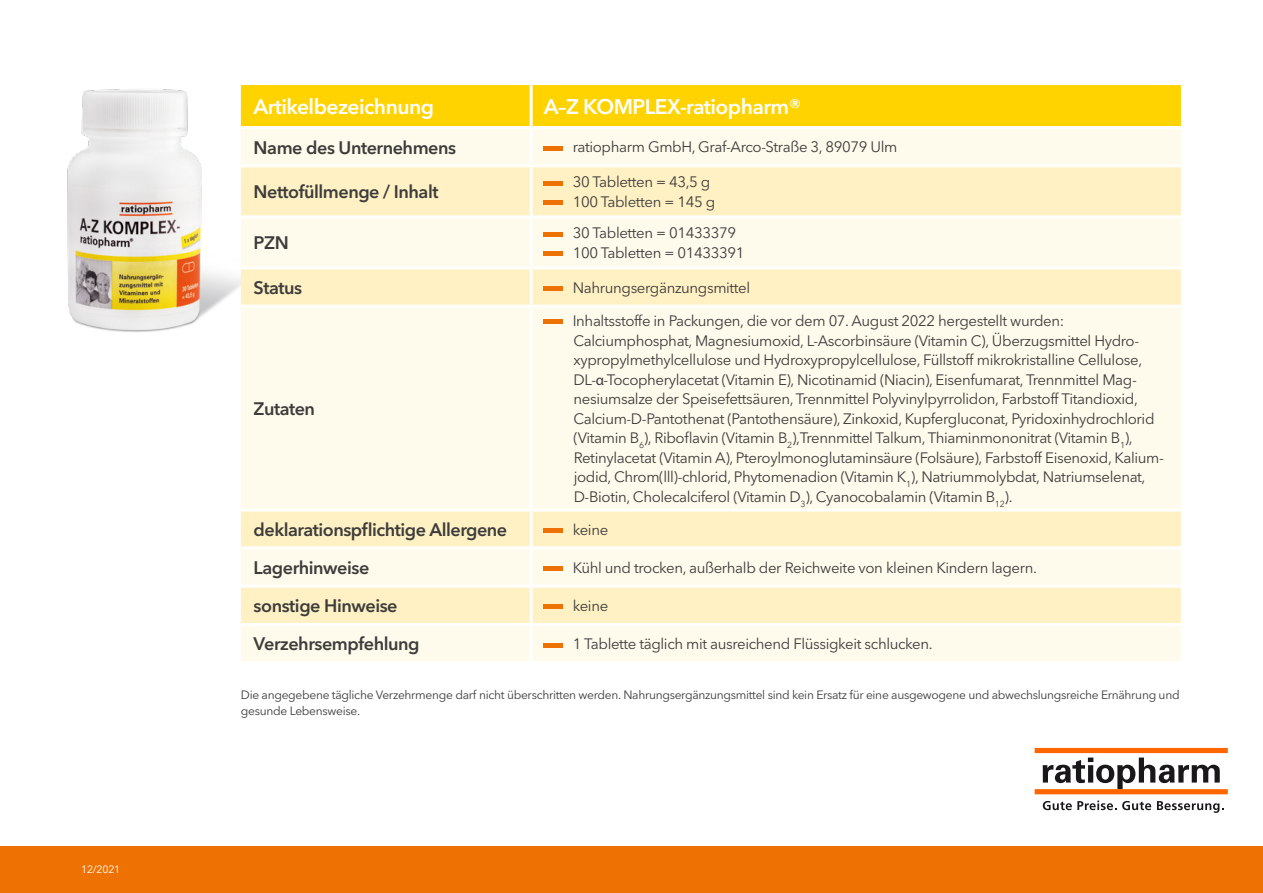
<style>
.page{position:relative;width:1263px;height:893px;background:#fff}
.page>*{position:absolute;margin:0;border:0;box-sizing:border-box;transform-origin:0 0}
.t1{font:600 21px "Avenir Next LT Pro";letter-spacing:-.025em;color:#fff}
.t2{font:600 18px "Avenir Next LT Pro";letter-spacing:-.025em;color:#3c3c3b}
.t3{font:15px/19.5px "Avenir Next LT Pro";letter-spacing:-.025em;color:#3c3c3b}
.t4{font:12px/16.5px "Avenir Next LT Pro";letter-spacing:-.025em;color:#3c3c3b}
.t5{font:10.5px "Avenir Next LT Pro";letter-spacing:-.02em;color:#fff}
.s1{font-family:"Myriad Pro"}
</style>
<div class="page">
<div style="left:0;top:847px;width:1263px;height:46px;background:#ee7203"></div>
<svg style="left:1043px;top:801px;width:73px;height:9px"></svg>
<svg style="left:1122px;top:801px;width:29px;height:9px"></svg>
<svg style="left:1157px;top:801px;width:66px;height:12px"></svg>
<svg style="left:1043px;top:758px;width:177px;height:31px"></svg>
<div style="left:1035px;top:789px;width:193px;height:5px;background:#f60"></div>
<div style="left:1035px;top:748px;width:193px;height:5px;background:#f60"></div>
<img style="left:67px;top:85px;width:174px;height:247px">
<div style="left:241px;top:85px;width:940px;height:41px;background:#ffd300"></div>
<div style="left:241px;top:129px;width:940px;height:35px;background:#fffbec"></div>
<svg style="left:241px;top:167px;width:940px;height:379px;background:#fef7df"></svg>
<hr style="left:530px;top:85px;width:3px;height:41px;background:#fff">
<hr style="left:530px;top:129px;width:3px;height:35px;background:#fff">
<hr style="left:530px;top:167px;width:3px;height:48px;background:#fff">
<hr style="left:241px;top:215px;width:290px;height:3px;background:#fff">
<hr style="left:531px;top:215px;width:650px;height:3px;background:#fff">
<hr style="left:241px;top:266px;width:290px;height:3px;background:#fff">
<hr style="left:531px;top:266px;width:650px;height:3px;background:#fff">
<hr style="left:530px;top:269px;width:3px;height:36px;background:#fff">
<hr style="left:241px;top:305px;width:290px;height:3px;background:#fff">
<hr style="left:531px;top:305px;width:650px;height:3px;background:#fff">
<hr style="left:530px;top:218px;width:3px;height:48px;background:#fff">
<hr style="left:530px;top:308px;width:3px;height:201px;background:#fff">
<hr style="left:241px;top:509px;width:290px;height:3px;background:#fff">
<hr style="left:531px;top:509px;width:650px;height:3px;background:#fff">
<hr style="left:530px;top:512px;width:3px;height:35px;background:#fff">
<hr style="left:544px;top:146px;width:19px;height:4px;background:#ee7203">
<hr style="left:544px;top:181px;width:19px;height:4px;background:#ee7203">
<div style="left:544px;top:200px;width:19px;height:5px;background:#ee7203"></div>
<hr style="left:544px;top:232px;width:19px;height:4px;background:#ee7203">
<div style="left:544px;top:251px;width:19px;height:5px;background:#ee7203"></div>
<div style="left:544px;top:286px;width:19px;height:5px;background:#ee7203"></div>
<hr style="left:544px;top:320px;width:19px;height:4px;background:#ee7203">
<div style="left:544px;top:528px;width:19px;height:5px;background:#ee7203"></div>
<div style="left:241px;top:549px;width:940px;height:112px;background:#fffbec"></div>
<div style="left:241px;top:588px;width:940px;height:35px;background:#fff1c4"></div>
<hr style="left:530px;top:549px;width:3px;height:36px;background:#fff">
<hr style="left:530px;top:588px;width:3px;height:35px;background:#fff">
<hr style="left:241px;top:623px;width:290px;height:3px;background:#fff">
<hr style="left:531px;top:623px;width:650px;height:3px;background:#fff">
<hr style="left:530px;top:626px;width:3px;height:35px;background:#fff">
<hr style="left:241px;top:585px;width:290px;height:3px;background:#fff">
<hr style="left:531px;top:585px;width:650px;height:3px;background:#fff">
<div style="left:544px;top:566px;width:19px;height:5px;background:#ee7203"></div>
<hr style="left:544px;top:605px;width:19px;height:4px;background:#ee7203">
<hr style="left:544px;top:643px;width:19px;height:4px;background:#ee7203">
<p class="t5" style="left:81px;top:863px;width:41px">12/2021</p>
<h1 class="t1" style="left:254px;top:94px;width:182px">Artikelbezeichnung</h1>
<h1 class="t1" style="left:544px;top:94px;width:259px">A–Z KOMPLEX-ratiopharm®</h1>
<p class="t2" style="left:254px;top:136px;width:204px">Name des Unternehmens</p>
<p class="t3" style="left:573px;top:137px;width:326px">ratiopharm GmbH, Graf-Arco-Straße 3, 89079 Ulm</p>
<p class="t2" style="left:254px;top:181px;width:186px">Nettofüllmenge / Inhalt</p>
<p class="t3" style="left:573px;top:172px;width:144px">30 Tabletten = 43,5 g<br>100 Tabletten = 145 g</p>
<p class="t2" style="left:254px;top:232px;width:37px">PZN</p>
<p class="t3" style="left:573px;top:223px;width:173px">30 Tabletten = 01433379<br>100 Tabletten = 01433391</p>
<p class="t2" style="left:254px;top:277px;width:50px">Status</p>
<p class="t3" style="left:573px;top:278px;width:179px">Nahrungsergänzungsmittel</p>
<p class="t2" style="left:254px;top:398px;width:63px">Zutaten</p>
<p class="t3" style="left:573px;top:311px;width:593px">Inhaltsstoffe in Packungen, die vor dem 07. August 2022 hergestellt wurden:<br>Calciumphosphat, Magnesiumoxid, L-Ascorbinsäure (Vitamin C), Überzugsmittel Hydro&shy;xypropylmethylcellulose und Hydroxypropylcellulose, Füllstoff mikrokristalline Cellulose, DL-<span class="s1">α</span>-Tocopherylacetat (Vitamin E), Nicotinamid (Niacin), Eisenfumarat, Trennmittel Mag&shy;nesiumsalze der Speisefettsäuren, Trennmittel Polyvinylpyrrolidon, Farbstoff Titandioxid, Calcium-D-Pantothenat (Pantothensäure), Zinkoxid, Kupfergluconat, Pyridoxinhydrochlorid (Vitamin B<sub>6</sub>), Riboflavin (Vitamin B<sub>2</sub>),Trennmittel Talkum, Thiaminmononitrat (Vitamin B<sub>1</sub>), Retinylacetat (Vitamin A), Pteroylmonoglutaminsäure (Folsäure), Farbstoff Eisenoxid, Kalium&shy;jodid, Chrom(lll)-chlorid, Phytomenadion (Vitamin K<sub>1</sub>), Natriummolybdat, Natriumselenat, D-Biotin, Cholecalciferol (Vitamin D<sub>3</sub>), Cyanocobalamin (Vitamin B<sub>12</sub>).</p>
<p class="t2" style="left:254px;top:519px;width:255px">deklarationspflichtige Allergene</p>
<p class="t3" style="left:573px;top:520px;width:37px">keine</p>
<p class="t2" style="left:254px;top:557px;width:117px">Lagerhinweise</p>
<p class="t3" style="left:573px;top:558px;width:466px">Kühl und trocken, außerhalb der Reichweite von kleinen Kindern lagern.</p>
<p class="t2" style="left:254px;top:595px;width:145px">sonstige Hinweise</p>
<p class="t3" style="left:573px;top:596px;width:37px">keine</p>
<p class="t2" style="left:254px;top:633px;width:167px">Verzehrsempfehlung</p>
<p class="t3" style="left:573px;top:634px;width:361px">1 Tablette täglich mit ausreichend Flüssigkeit schlucken.</p>
<p class="t4" style="left:241px;top:686px;width:940px">Die angegebene tägliche Verzehrmenge darf nicht überschritten werden. Nahrungsergänzungsmittel sind kein Ersatz für eine ausgewogene und abwechslungsreiche Ernährung und gesunde Lebensweise.</p>
</div>
